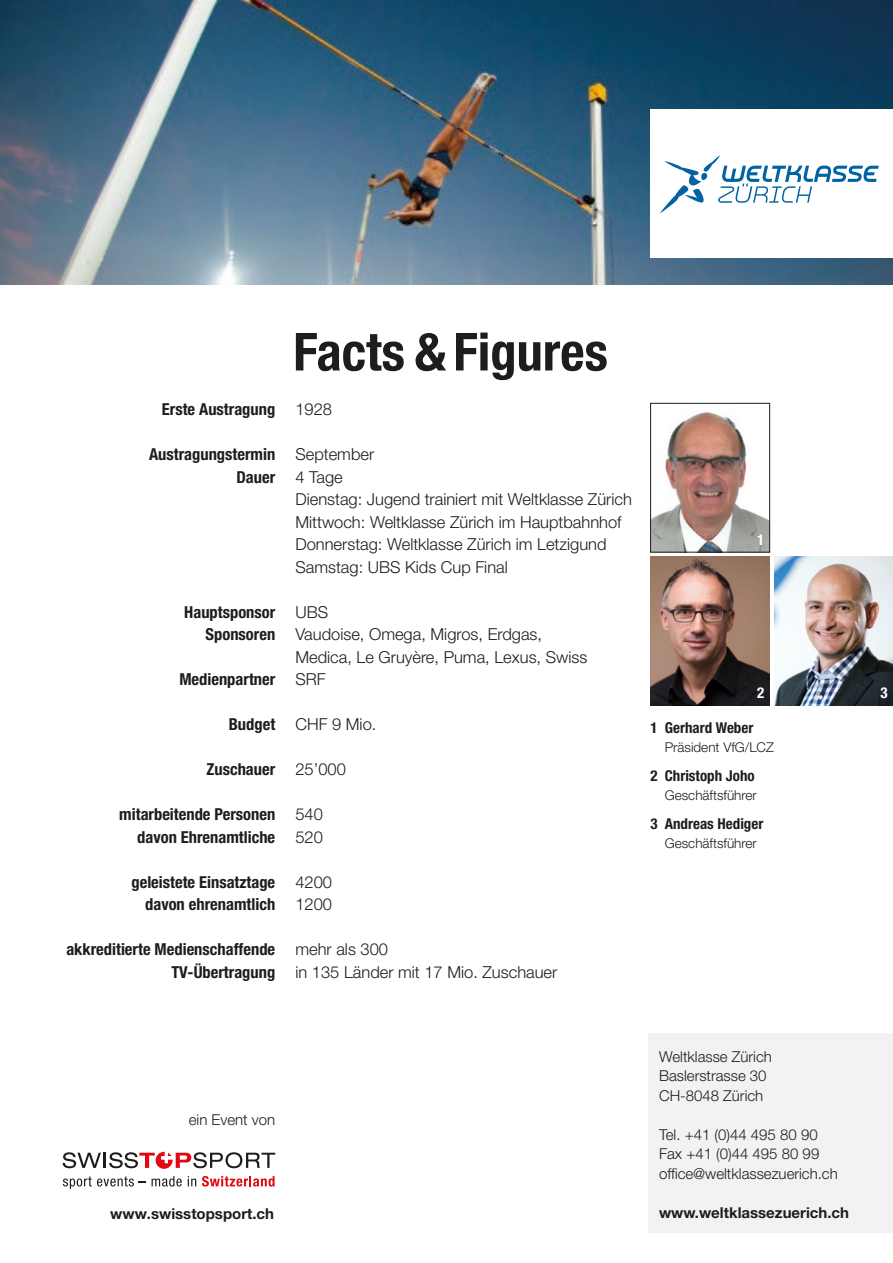
<style>
.page{position:relative;width:893px;height:1263px;background:#fff}
.page>*{position:absolute;margin:0;border:0;box-sizing:border-box;transform-origin:0 0}
.t1{font:700 condensed 52.5px "Helvetica Neue LT Pro";color:#1d1d1b}
.t2{font:300 16.5px/22.5px "Helvetica Neue LT Pro";color:#1d1d1b}
.t3{font:700 condensed 16.5px/22.5px "Helvetica Neue LT Pro";color:#1d1d1b;text-align:right}
.t4{font:300 15px/19.5px "Helvetica Neue LT Pro";color:#1d1d1b}
.t5{font:700 15px "Helvetica Neue LT Pro";color:#1d1d1b}
.t6{font:700 condensed 15px "Helvetica Neue LT Pro";color:#1d1d1b}
.t7{font:700 condensed 15px "Helvetica Neue LT Pro";color:#fff}
.t8{font:300 13.5px "Helvetica Neue LT Pro";color:#1d1d1b}
</style>
<div class="page">
<div style="left:648px;top:1033px;width:245px;height:200px;background:#f2f2f2"></div>
<img style="left:0;top:0;width:893px;height:284px">
<div style="left:651px;top:109px;width:242px;height:148px;background:#fff"></div>
<svg style="left:63px;top:1176px;width:83px;height:13px"></svg>
<svg style="left:152px;top:1176px;width:30px;height:10px"></svg>
<svg style="left:188px;top:1176px;width:8px;height:10px"></svg>
<svg style="left:202px;top:1176px;width:73px;height:10px"></svg>
<svg style="left:63px;top:1152px;width:212px;height:17px"></svg>
<img style="left:651px;top:556px;width:119px;height:149px">
<img style="left:774px;top:556px;width:119px;height:149px">
<img style="left:652px;top:412px;width:116px;height:138px">
<div style="left:650px;top:403px;width:120px;height:149px;border:1px solid #1d1d1b"></div>
<svg style="left:660px;top:155px;width:219px;height:58px"></svg>
<p class="t3" style="left:162px;top:398px;width:115px">Erste Austragung</p>
<p class="t3" style="left:149px;top:443px;width:128px">Austragungstermin<br>Dauer</p>
<p class="t3" style="left:184px;top:601px;width:92px">Hauptsponsor<br>Sponsoren</p>
<p class="t3" style="left:179px;top:668px;width:97px">Medienpartner</p>
<p class="t3" style="left:229px;top:713px;width:48px">Budget</p>
<p class="t3" style="left:207px;top:758px;width:70px">Zuschauer</p>
<p class="t3" style="left:119px;top:803px;width:157px">mitarbeitende Personen davon Ehrenamtliche</p>
<p class="t3" style="left:131px;top:871px;width:145px">geleistete Einsatztage davon ehrenamtlich</p>
<p class="t3" style="left:66px;top:938px;width:210px">akkreditierte Medienschaffende<br>TV-Übertragung</p>
<h1 class="t1" style="left:293px;top:320px;width:316px">Facts &amp;Figures</h1>
<p class="t2" style="left:295px;top:398px;width:38px">1928</p>
<p class="t2" style="left:295px;top:443px;width:338px">September<br>4 Tage<br>Dienstag: Jugend trainiert mit Weltklasse Zürich<br>Mittwoch: Weltklasse Zürich im Hauptbahnhof<br>Donnerstag: Weltklasse Zürich im Letzigund<br>Samstag: UBS Kids Cup Final</p>
<p class="t2" style="left:295px;top:600px;width:293px">UBS<br>Vaudoise, Omega, Migros, Erdgas,<br>Medica, Le Gruyère, Puma, Lexus, Swiss<br>SRF</p>
<p class="t2" style="left:295px;top:713px;width:82px">CHF 9 Mio.</p>
<p class="t2" style="left:295px;top:758px;width:52px">25’000</p>
<p class="t2" style="left:295px;top:803px;width:29px">540<br>520</p>
<p class="t2" style="left:295px;top:870px;width:38px">4200<br>1200</p>
<p class="t2" style="left:295px;top:938px;width:263px">mehr als 300<br>in 135 Länder mit 17 Mio. Zuschauer</p>
<p class="t7" style="left:757px;top:531px;width:9px">1</p>
<p class="t7" style="left:757px;top:684px;width:9px">2</p>
<p class="t7" style="left:880px;top:684px;width:9px">3</p>
<p class="t6" style="left:651px;top:718px;width:104px">1 Gerhard Weber</p>
<p class="t8" style="left:665px;top:739px;width:111px">Präsident VfG/LCZ</p>
<p class="t6" style="left:651px;top:766px;width:106px">2 Christoph Joho</p>
<p class="t8" style="left:665px;top:787px;width:94px">Geschäftsführer</p>
<p class="t6" style="left:651px;top:814px;width:114px">3 Andreas Hediger</p>
<p class="t8" style="left:665px;top:835px;width:94px">Geschäftsführer</p>
<p class="t4" style="left:189px;top:1110px;width:88px">ein Event von</p>
<p class="t5" style="left:110px;top:1204px;width:165px">www.swisstopsport.ch</p>
<p class="t4" style="left:659px;top:1046px;width:114px">Weltklasse Zürich<br>Baslerstrasse 30<br>CH-8048 Zürich</p>
<p class="t4" style="left:659px;top:1124px;width:180px">Tel. +41 (0)44 495 80 90<br>Fax +41 (0)44 495 80 99 office@weltklassezuerich.ch</p>
<p class="t5" style="left:659px;top:1203px;width:191px">www.weltklassezuerich.ch</p>
</div>
